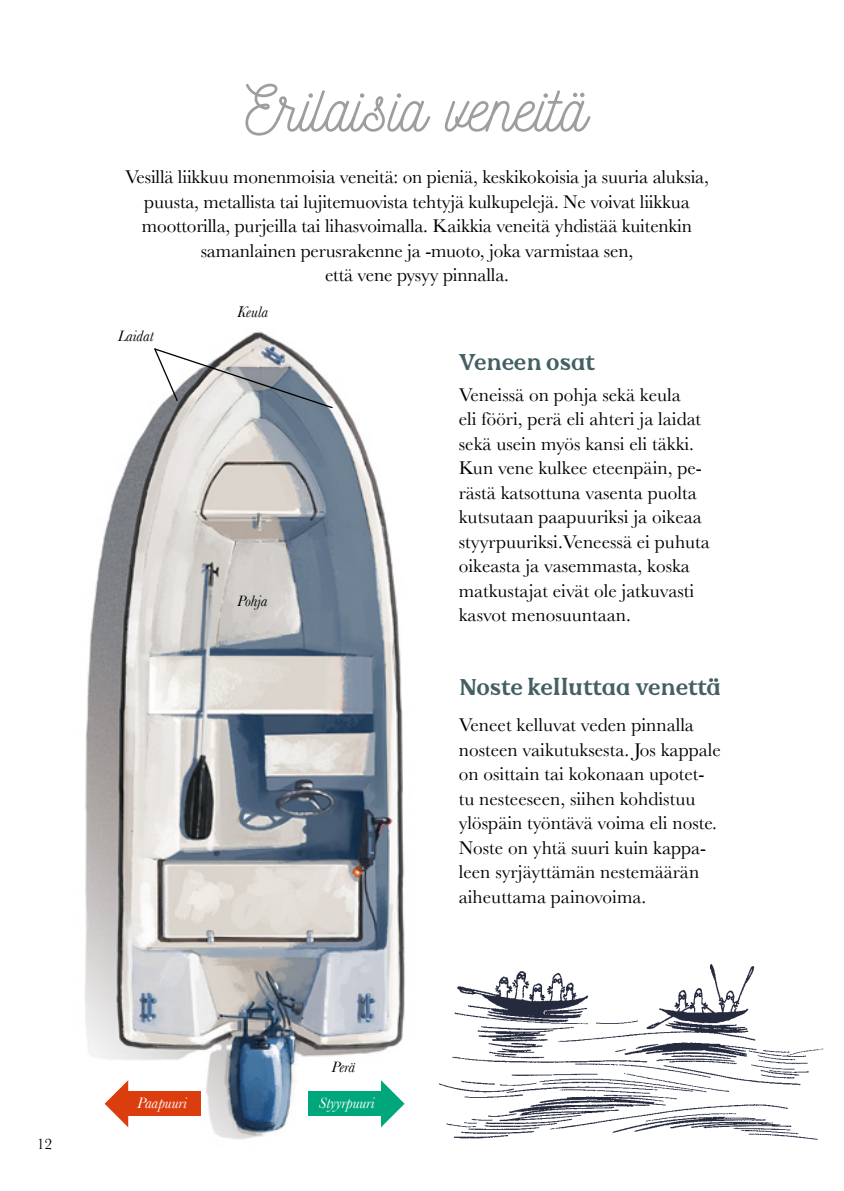
<style>
.page{position:relative;width:844px;height:1191px;background:#fff}
.page>*{position:absolute;margin:0;border:0;box-sizing:border-box;transform-origin:0 0}
.t1{font:64.75px "Nickainley";color:#9d9e9e}
.t2{font:22.75px "Novels Alphabet";letter-spacing:-.01em;color:#446063}
.t3{font:19.25px/24.5px "Baskerville";color:#000}
.t4{font:italic 15.75px "Baskerville";color:#000}
.t5{font:italic 15.75px "Baskerville";color:#fff}
.t6{font:15.75px "Baskerville";color:#000}
</style>
<div class="page">
<img style="left:85px;top:331px;width:320px;height:808px">
<svg style="left:153px;top:347px;width:180px;height:62px"></svg>
<img style="left:438px;top:964px;width:386px;height:176px">
<div style="left:127px;top:1091px;width:73px;height:25px;background:#dc3d0e"></div>
<svg style="left:105px;top:1080px;width:23px;height:47px"></svg>
<div style="left:308px;top:1091px;width:74px;height:25px;background:#00a77b"></div>
<svg style="left:381px;top:1080px;width:23px;height:47px"></svg>
<p class="t6" style="left:37px;top:1134px;width:17px">12</p>
<h1 class="t1" style="left:245px;top:67px;width:342px">Erilaisia veneitä</h1>
<p class="t3" style="left:125px;top:165px;width:585px;text-align:center">Vesillä liikkuu monenmoisia veneitä: on pieniä, keskikokoisia ja suuria aluksia, puusta, metallista tai lujitemuovista tehtyjä kulkupelejä. Ne voivat liikkua moottorilla, purjeilla tai lihasvoimalla. Kaikkia veneitä yhdistää kuitenkin samanlainen perusrakenne ja -muoto, joka varmistaa sen,<br>että vene pysyy pinnalla.</p>
<p class="t4" style="left:118px;top:327px;width:37px">Laidat</p>
<p class="t4" style="left:237px;top:303px;width:33px">Keula</p>
<p class="t4" style="left:237px;top:591px;width:32px">Pohja</p>
<p class="t4" style="left:331px;top:1057px;width:25px">Perä</p>
<p class="t5" style="left:137px;top:1093px;width:51px">Paapuuri</p>
<p class="t5" style="left:319px;top:1093px;width:57px">Styyrpuuri</p>
<p class="t2" style="left:458px;top:348px;width:138px">Veneen osat</p>
<p class="t3" style="left:458px;top:382px;width:252px">Veneissä on pohja sekä keula<br>eli fööri, perä eli ahteri ja laidat sekä usein myös kansi eli täkki.<br>Kun vene kulkee eteenpäin, pe&shy;rästä katsottuna vasenta puolta kutsutaan paapuuriksi ja oikeaa styyrpuuriksi.Veneessä ei puhuta oikeasta ja vasemmasta, koska matkustajat eivät ole jatkuvasti kasvot menosuuntaan.</p>
<p class="t2" style="left:458px;top:673px;width:264px">Noste kelluttaa venettä</p>
<p class="t3" style="left:458px;top:712px;width:263px">Veneet kelluvat veden pinnalla nosteen vaikutuksesta. Jos kappale on osittain tai kokonaan upotet&shy;tu nesteeseen, siihen kohdistuu ylöspäin työntävä voima eli noste.<br>Noste on yhtä suuri kuin kappa&shy;leen syrjäyttämän nestemäärän aiheuttama painovoima.</p>
</div>
